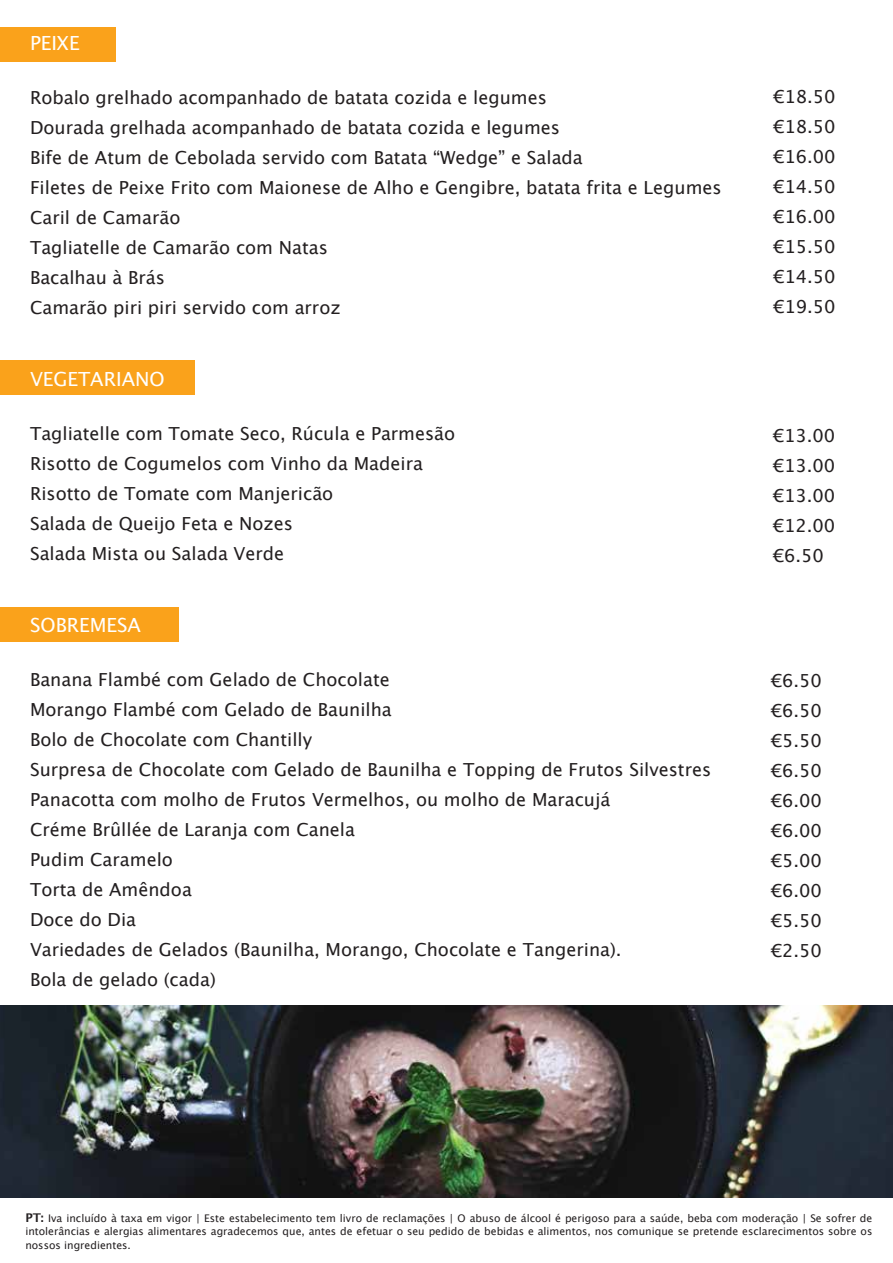
<style>
.page{position:relative;width:893px;height:1263px;background:#fff}
.page>*{position:absolute;margin:0;border:0;box-sizing:border-box;transform-origin:0 0}
.t1{font:19.5px "Lucida Grande";color:#fff}
.t2{font:18px/30px "Lucida Grande";color:#231f20}
.t3{font:10.5px/13.5px "Lucida Grande";color:#231f20;text-align:justify}
.s1{font-weight:700;font-size:12px}
</style>
<div class="page">
<div style="left:0;top:608px;width:178px;height:34px;background:#faa21b"></div>
<div style="left:0;top:361px;width:194px;height:34px;background:#faa21b"></div>
<div style="left:0;top:28px;width:115px;height:34px;background:#faa21b"></div>
<img style="left:0;top:1005px;width:893px;height:192px">
<p class="t1" style="left:30px;top:32px;width:51px">PEIXE</p>
<p class="t2" style="left:30px;top:83px;width:554px">Robalo grelhado acompanhado de batata cozida e legumes<br>Dourada grelhada acompanhado de batata cozida e legumes<br>Bife de Atum de Cebolada servido com Batata “Wedge” e Salada</p>
<p class="t2" style="left:30px;top:173px;width:693px">Filetes de Peixe Frito com Maionese de Alho e Gengibre, batata frita e Legumes Caril de Camarão<br>Tagliatelle de Camarão com Natas<br>Bacalhau à Brás<br>Camarão piri piri servido com arroz</p>
<p class="t2" style="left:773px;top:82px;width:64px;text-align:justify">€18.50 €18.50 €16.00 €14.50 €16.00 €15.50 €14.50 €19.50</p>
<p class="t2" style="left:759px;top:143px;width:64px">€14.00</p>
<p class="t1" style="left:30px;top:368px;width:136px">VEGETARIANO</p>
<p class="t2" style="left:30px;top:419px;width:427px">Tagliatelle com Tomate Seco, Rúcula e Parmesão</p>
<p class="t2" style="left:768px;top:419px;width:64px">€13.00</p>
<p class="t2" style="left:30px;top:449px;width:394px">Risotto de Cogumelos com Vinho da Madeira</p>
<p class="t2" style="left:764px;top:449px;width:64px">€13.00</p>
<p class="t2" style="left:30px;top:479px;width:305px">Risotto de Tomate com Manjericão</p>
<p class="t2" style="left:766px;top:479px;width:64px">€13.00</p>
<p class="t2" style="left:30px;top:509px;width:264px">Salada de Queijo Feta e Nozes</p>
<p class="t2" style="left:765px;top:509px;width:47px">€100</p>
<p class="t2" style="left:30px;top:539px;width:256px">Salada Mista ou Salada Verde</p>
<p class="t2" style="left:768px;top:539px;width:53px">€4.50</p>
<p class="t2" style="left:773px;top:420px;width:64px;text-align:justify">€13.00 €13.00 €13.00 €12.00 €6.50</p>
<p class="t1" style="left:30px;top:614px;width:113px">SOBREMESA</p>
<p class="t2" style="left:30px;top:665px;width:361px">Banana Flambé com Gelado de Chocolate</p>
<p class="t2" style="left:765px;top:665px;width:53px">€5.50</p>
<p class="t2" style="left:30px;top:695px;width:363px">Morango Flambé com Gelado de Baunilha</p>
<p class="t2" style="left:767px;top:695px;width:53px">€5.50</p>
<p class="t2" style="left:30px;top:725px;width:284px">Bolo de Chocolate com Chantilly</p>
<p class="t2" style="left:773px;top:725px;width:53px">€4.50</p>
<p class="t2" style="left:30px;top:755px;width:683px">Surpresa de Chocolate com Gelado de Baunilha e Topping de Frutos Silvestres</p>
<p class="t2" style="left:762px;top:755px;width:53px">€5.50</p>
<p class="t2" style="left:30px;top:785px;width:582px">Panacotta com molho de Frutos Vermelhos, ou molho de Maracujá</p>
<p class="t2" style="left:764px;top:785px;width:53px">€5.00</p>
<p class="t2" style="left:30px;top:815px;width:327px">Créme Brûllée de Laranja com Canela</p>
<p class="t2" style="left:765px;top:815px;width:53px">€5.00</p>
<p class="t2" style="left:30px;top:845px;width:144px">Pudim Caramelo</p>
<p class="t2" style="left:782px;top:845px;width:13px">4</p>
<p class="t2" style="left:30px;top:875px;width:163px">Torta de Amêndoa</p>
<p class="t2" style="left:784px;top:875px;width:13px">5</p>
<p class="t2" style="left:30px;top:905px;width:108px">Doce do Dia</p>
<p class="t2" style="left:774px;top:905px;width:53px">€4.50</p>
<p class="t2" style="left:30px;top:935px;width:593px">Variedades de Gelados (Baunilha, Morango, Chocolate e Tangerina).<br>Bola de gelado (cada)</p>
<p class="t2" style="left:771px;top:665px;width:53px;text-align:justify">€6.50 €6.50 €5.50 €6.50 €6.00 €6.00 €5.00 €6.00 €5.50 €2.50</p>
<p class="t3" style="left:25px;top:1211px;width:849px"><span class="s1">PT:</span> Iva incluído à taxa em vigor | Este estabelecimento tem livro de reclamações | O abuso de álcool é perigoso para a saúde, beba com moderação | Se sofrer de intolerâncias e alergias alimentares agradecemos que, antes de efetuar o seu pedido de bebidas e alimentos, nos comunique se pretende esclarecimentos sobre os nossos ingredientes.</p>
</div>
